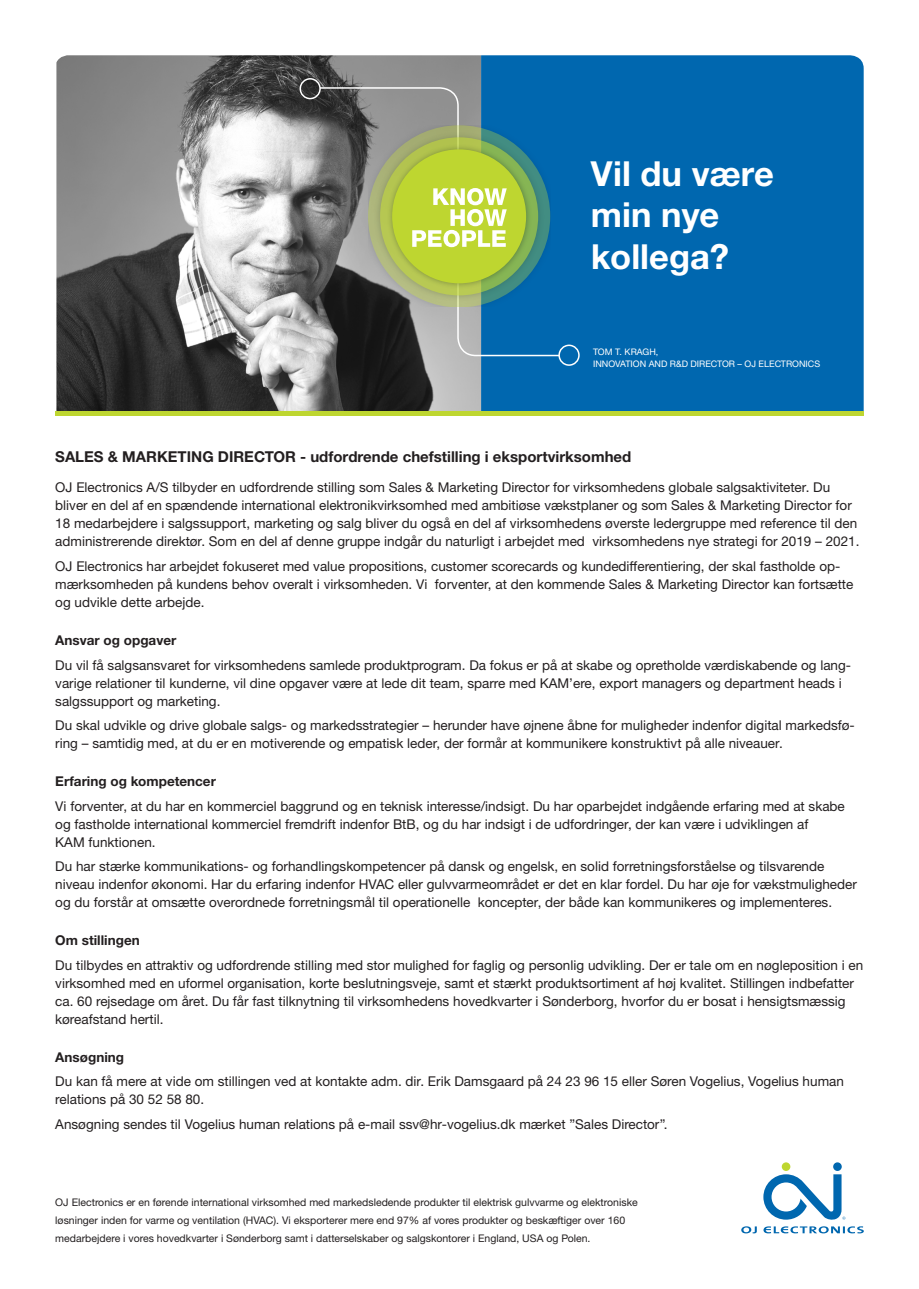
<style>
.page{position:relative;width:919px;height:1289px;background:#fff}
.page>*{position:absolute;margin:0;border:0;box-sizing:border-box;transform-origin:0 0}
.t1{font:700 34.5px/41.4px "Helvetica Neue LTW1 G";color:#fff}
.t2{font:700 15px "Helvetica Neue LTW1 G";color:#231f20}
.t3{font:13.5px/18px "Helvetica Neue LTW1 G";color:#231f20}
.t4{font:700 13.5px "Helvetica Neue LTW1 G";color:#231f20}
.t5{font:10.5px/17.7px "Helvetica Neue LTW1 G";color:#231f20}
.t6{font:9px/12px "Helvetica Neue LTW1 G";color:#fff}
</style>
<div class="page">
<img style="left:56px;top:55px;width:425px;height:356px">
<div style="left:481px;top:55px;width:382px;height:356px;background:#0067af"></div>
<div style="left:55px;top:411px;width:808px;height:5px;background:#bed630"></div>
<svg style="left:741px;top:1226px;width:122px;height:7px"></svg>
<div style="left:833px;top:1162px;width:8px;height:8px;background:#0067af;border-radius:50%"></div>
<div style="left:781px;top:1162px;width:9px;height:8px;background:#bed630;border-radius:50%"></div>
<svg style="left:763px;top:1174px;width:82px;height:46px"></svg>
<div style="left:299px;top:78px;width:22px;height:21px;border:2px solid #fff;border-radius:50%"></div>
<div style="left:558px;top:344px;width:21px;height:22px;border:2px solid #fff;border-radius:50%"></div>
<svg style="left:318px;top:86px;width:242px;height:271px;background:#4d6a7e"></svg>
<svg style="left:368px;top:125px;width:182px;height:181px;background:#96b567"></svg>
<h1 class="t1" style="left:591px;top:152px;width:184px">Vil du være min nye kollega?</h1>
<p class="t6" style="left:593px;top:345px;width:229px">TOM T. KRAGH,<br>INNOVATION AND R&amp;D DIRECTOR – OJ ELECTRONICS</p>
<p class="t2" style="left:55px;top:447px;width:577px">SALES &amp; MARKETING DIRECTOR - udfordrende chefstilling i eksportvirksomhed</p>
<p class="t3" style="left:55px;top:478px;width:805px">OJ Electronics A/S tilbyder en udfordrende stilling som Sales &amp; Marketing Director for virksomhedens globale salgsaktiviteter. Du bliver en del af en spændende international elektronikvirksomhed med ambitiøse vækstplaner og som Sales &amp; Marketing Director for 18 medarbejdere i salgssupport, marketing og salg bliver du også en del af virksomhedens øverste ledergruppe med reference til den administrerende direktør. Som en del af denne gruppe indgår du naturligt i arbejdet med virksomhedens nye strategi for 2019 – 2021.</p>
<p class="t3" style="left:55px;top:557px;width:799px">OJ Electronics har arbejdet fokuseret med value propositions, customer scorecards og kundedifferentiering, der skal fastholde op&shy;mærksomheden på kundens behov overalt i virksomheden. Vi forventer, at den kommende Sales &amp; Marketing Director kan fortsætte og udvikle dette arbejde.</p>
<p class="t4" style="left:55px;top:632px;width:123px">Ansvar og opgaver</p>
<p class="t3" style="left:55px;top:655px;width:797px">Du vil få salgsansvaret for virksomhedens samlede produktprogram. Da fokus er på at skabe og opretholde værdiskabende og lang&shy;varige relationer til kunderne, vil dine opgaver være at lede dit team, sparre med KAM’ere, export managers og department heads i salgssupport og marketing.</p>
<p class="t3" style="left:55px;top:716px;width:801px">Du skal udvikle og drive globale salgs- og markedsstrategier – herunder have øjnene åbne for muligheder indenfor digital markedsfø&shy;ring – samtidig med, at du er en motiverende og empatisk leder, der formår at kommunikere konstruktivt på alle niveauer.</p>
<p class="t4" style="left:55px;top:773px;width:162px">Erfaring og kompetencer</p>
<p class="t3" style="left:55px;top:796px;width:791px">Vi forventer, at du har en kommerciel baggrund og en teknisk interesse/indsigt. Du har oparbejdet indgående erfaring med at skabe og fastholde international kommerciel fremdrift indenfor BtB, og du har indsigt i de udfordringer, der kan være i udviklingen af<br>KAM funktionen.</p>
<p class="t3" style="left:55px;top:857px;width:803px">Du har stærke kommunikations- og forhandlingskompetencer på dansk og engelsk, en solid forretningsforståelse og tilsvarende niveau indenfor økonomi. Har du erfaring indenfor HVAC eller gulvvarmeområdet er det en klar fordel. Du har øje for vækstmuligheder og du forstår at omsætte overordnede forretningsmål til operationelle koncepter, der både kan kommunikeres og implementeres.</p>
<p class="t4" style="left:55px;top:932px;width:86px">Om stillingen</p>
<p class="t3" style="left:55px;top:955px;width:809px">Du tilbydes en attraktiv og udfordrende stilling med stor mulighed for faglig og personlig udvikling. Der er tale om en nøgleposition i en virksomhed med en uformel organisation, korte beslutningsveje, samt et stærkt produktsortiment af høj kvalitet. Stillingen indbefatter ca. 60 rejsedage om året. Du får fast tilknytning til virksomhedens hovedkvarter i Sønderborg, hvorfor du er bosat i hensigtsmæssig køreafstand hertil.</p>
<p class="t4" style="left:55px;top:1048px;width:70px">Ansøgning</p>
<p class="t3" style="left:55px;top:1072px;width:790px">Du kan få mere at vide om stillingen ved at kontakte adm. dir. Erik Damsgaard på 24 23 96 15 eller Søren Vogelius, Vogelius human relations på 30 52 58 80.</p>
<p class="t3" style="left:55px;top:1114px;width:614px">Ansøgning sendes til Vogelius human relations på e-mail ssv@hr-vogelius.dk mærket ”Sales Director”.</p>
<p class="t5" style="left:55px;top:1193px;width:584px">OJ Electronics er en førende international virksomhed med markedsledende produkter til elektrisk gulvvarme og elektroniske løsninger inden for varme og ventilation (HVAC). Vi eksporterer mere end 97% af vores produkter og beskæftiger over 160 medarbejdere i vores hovedkvarter i Sønderborg samt i datterselskaber og salgskontorer i England, USA og Polen.</p>
</div>
